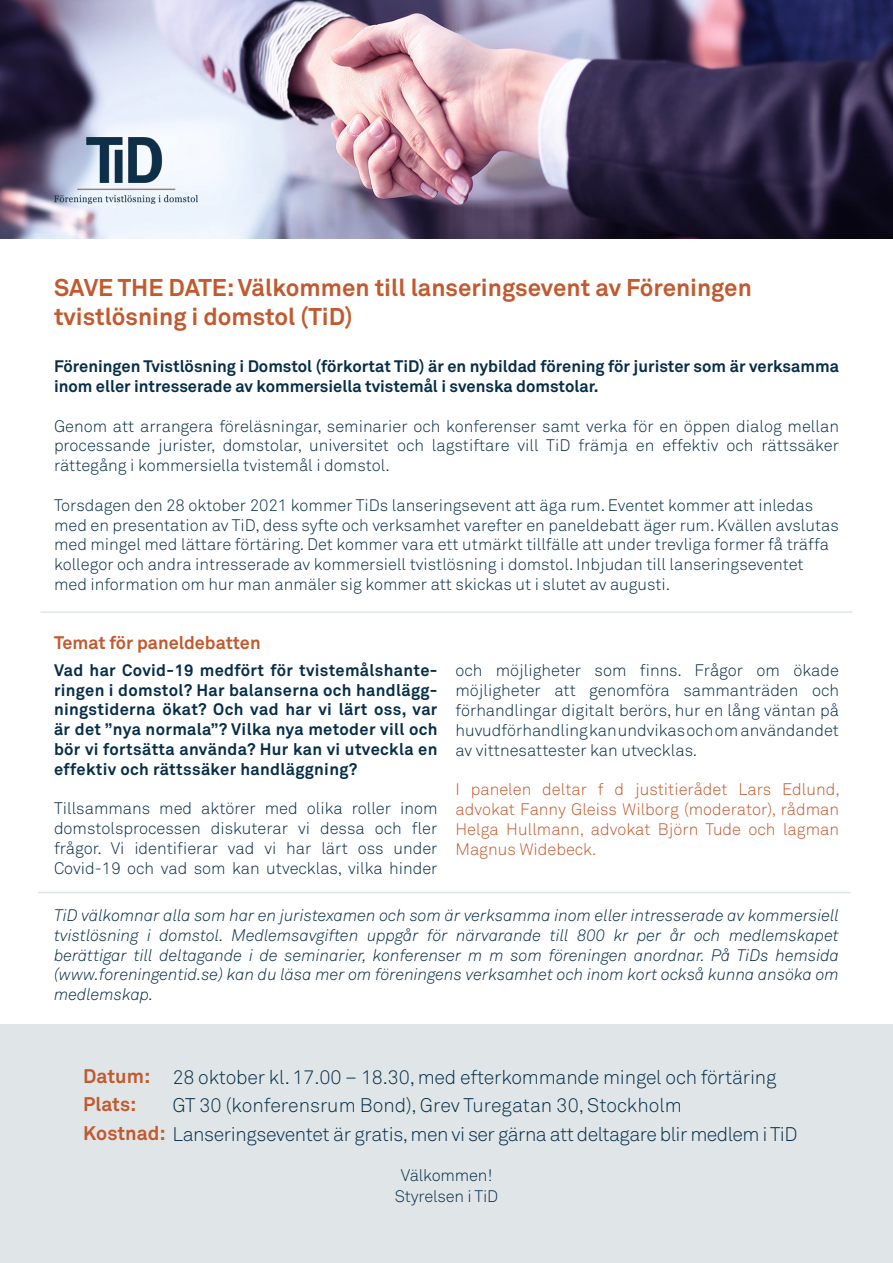
<style>
.page{position:relative;width:893px;height:1263px;background:#fff}
.page>*{position:absolute;margin:0;border:0;box-sizing:border-box;transform-origin:0 0}
.t1{font:700 24px/28.8px "Akkurat Std";color:#c2592f}
.t2{font:300 19.5px "Akkurat Std";letter-spacing:-.01em;color:#062e48}
.t3{font:300 19.5px "Akkurat Std";letter-spacing:-.03em;color:#062e48}
.t4{font:700 19.5px "Akkurat Std";color:#c2592f}
.t5{font:700 18px "Akkurat Std";color:#c2592f}
.t6{font:300 16.5px/19.8px "Akkurat Std";color:#062e48;text-align:justify}
.t7{font:700 16.5px/19.8px "Akkurat Std";color:#062e48}
.t8{font:italic 300 16.5px/19.8px "Akkurat Std";color:#062e48;text-align:justify}
.t9{font:300 16.5px/19.8px "Akkurat Std";color:#c2592f;text-align:justify}
.s1{font-weight:700;color:#c2592f}
</style>
<div class="page">
<div style="left:0;top:1025px;width:893px;height:238px;background:#e0e6e8"></div>
<img style="left:0;top:0;width:893px;height:238px">
<img style="left:54px;top:137px;width:144px;height:66px">
<hr style="left:38px;top:892px;width:812px;height:1px;background:#e0e6e8">
<hr style="left:40px;top:611px;width:813px;height:2px;background:#e0e6e8">
<p class="t1" style="left:54px;top:273px;width:699px">SAVE THE DATE: Välkommen till lanseringsevent av Föreningen tvistlösning i domstol (TiD)</p>
<p class="t7" style="left:54px;top:356px;width:786px">Föreningen Tvistlösning i Domstol (förkortat TiD) är en nybildad förening för jurister som är verksamma inom eller intresserade av kommersiella tvistemål i svenska domstolar.</p>
<p class="t6" style="left:54px;top:416px;width:786px">Genom att arrangera föreläsningar, seminarier och konferenser samt verka för en öppen dialog mellan processande jurister, domstolar, universitet och lagstiftare vill TiD främja en effektiv och rättssäker rättegång i kommersiella tvistemål i domstol.</p>
<p class="t6" style="left:54px;top:495px;width:786px;text-align:left">Torsdagen den 28 oktober 2021 kommer TiDs lanseringsevent att äga rum. Eventet kommer att inledas med en presentation av TiD, dess syfte och verksamhet varefter en paneldebatt äger rum. Kvällen avslutas med mingel med lättare förtäring. Det kommer vara ett utmärkt tillfälle att under trevliga former få träffa kollegor och andra intresserade av kommersiell tvistlösning i domstol. Inbjudan till lanseringseventet med information om hur man anmäler sig kommer att skickas ut i slutet av augusti.</p>
<p class="t5" style="left:54px;top:631px;width:208px">Temat för paneldebatten</p>
<p class="t7" style="left:54px;top:660px;width:385px;text-align:justify">Vad har Covid-19 medfört för tvistemålshante&shy;ringen i domstol? Har balanserna och handlägg&shy;ningstiderna ökat? Och vad har vi lärt oss, var är det ”nya normala”? Vilka nya metoder vill och bör vi fortsätta använda? Hur kan vi utveckla en effektiv och rättssäker handläggning?</p>
<p class="t6" style="left:54px;top:799px;width:385px">Tillsammans med aktörer med olika roller inom domstolsprocessen diskuterar vi dessa och fler frågor. Vi identifierar vad vi har lärt oss under Covid-19 och vad som kan utvecklas, vilka hinder</p>
<p class="t6" style="left:455px;top:661px;width:385px">och möjligheter som finns. Frågor om ökade möjligheter att genomföra sammanträden och förhandlingar digitalt berörs, hur en lång väntan på</p>
<p class="t6" style="left:455px;top:720px;width:385px">huvudförhandling kan undvikas och om användandet av vittnesattester kan utvecklas.</p>
<p class="t9" style="left:455px;top:779px;width:386px">I panelen deltar f d justitierådet Lars Edlund, advokat Fanny Gleiss Wilborg (moderator), rådman Helga Hullmann, advokat Björn Tude och lagman Magnus Widebeck.</p>
<p class="t8" style="left:54px;top:905px;width:786px">TiD välkomnar alla som har en juristexamen och som är verksamma inom eller intresserade av kommersiell tvistlösning i domstol. Medlemsavgiften uppgår för närvarande till 800 kr per år och medlemskapet berättigar till deltagande i de seminarier, konferenser m m som föreningen anordnar. På TiDs hemsida (www.foreningentid.se) kan du läsa mer om föreningens verksamhet och inom kort också kunna ansöka om medlemskap.</p>
<p class="t4" style="left:83px;top:1064px;width:69px">Datum:</p>
<p class="t4" style="left:83px;top:1092px;width:55px">Plats:</p>
<p class="t2" style="left:172px;top:1065px;width:606px">28 oktober kl. 17.00 – 18.30, med efterkommande mingel och förtäring</p>
<p class="t2" style="left:172px;top:1094px;width:511px">GT 30 (konferensrum Bond), Grev Turegatan 30, Stockholm</p>
<p class="t3" style="left:83px;top:1122px;width:716px"><span class="s1">Kostnad:</span> Lanseringseventet är gratis, men vi ser gärna att deltagare blir medlem i TiD</p>
<p class="t6" style="left:401px;top:1165px;width:93px">Välkommen!</p>
<p class="t6" style="left:395px;top:1186px;width:105px">Styrelsen i TiD</p>
</div>
